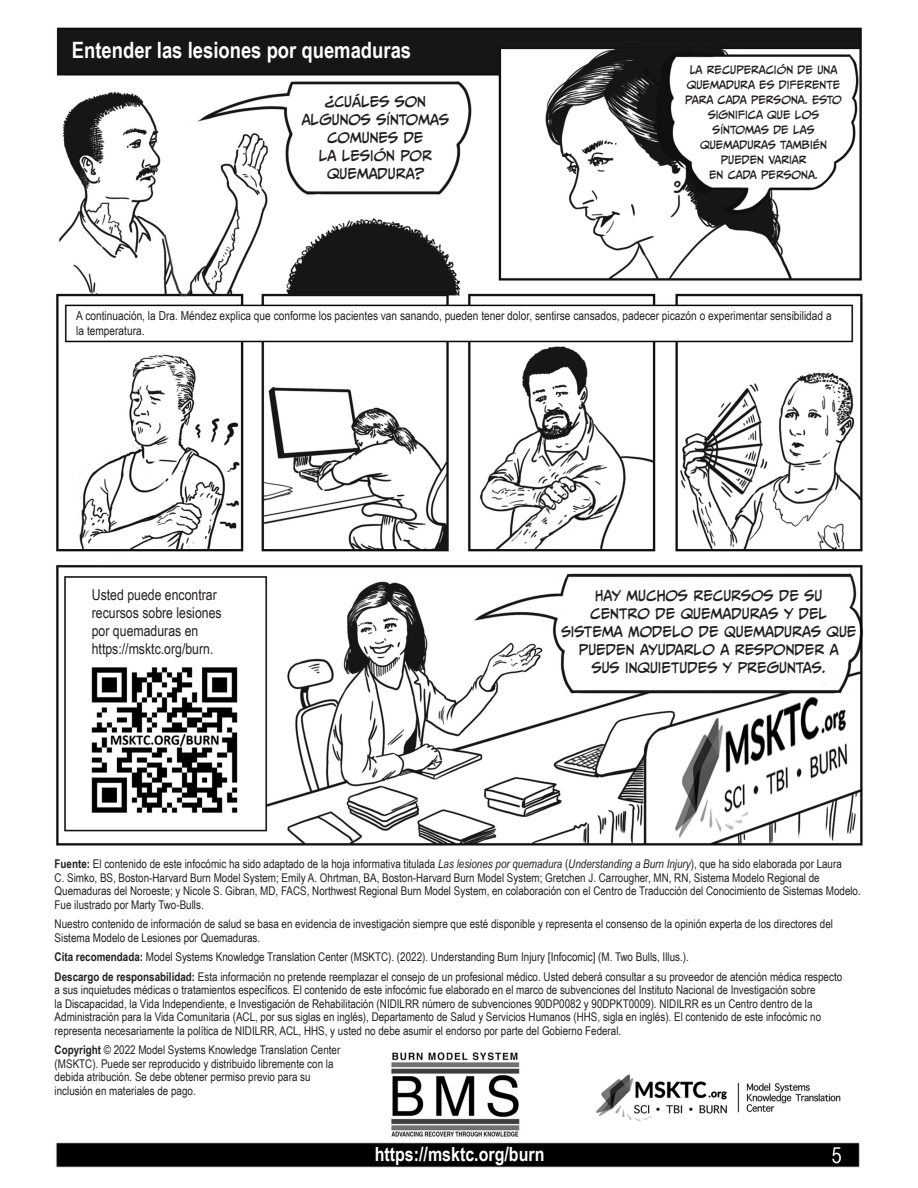
<style>
.page{position:relative;width:918px;height:1188px;background:#fff}
.page>*{position:absolute;margin:0;border:0;box-sizing:border-box;transform-origin:0 0}
.t1{font:700 22.5px "Arial Narrow";color:#fff}
.t2{font:700 19.5px "Arial Narrow";color:#fff}
.t3{font:15px/18px "Arial Narrow";color:#231f20}
.t4{font:13.5px/18px "CC Meanwhile";color:#231f20;text-align:center}
.t5{font:12.3px/15px "Arial Narrow";color:#231f20}
.t6{font:12px/13.5px "Arial Narrow";color:#231f20}
.t7{font:10.5px/15px "CC Meanwhile";color:#231f20;text-align:center}
.s1{font-weight:700}
.s2{font-style:italic}
</style>
<div class="page">
<img style="left:56px;top:27px;width:808px;height:1141px">
<h1 class="t1" style="left:72px;top:33px;width:341px">Entender las lesiones por quemaduras</h1>
<p class="t4" style="left:302px;top:93px;width:149px">¿CUÁLES SON<br>ALGUNOS SÍNTOMAS<br>COMUNES DE<br>LA LESIÓN POR<br>QUEMADURA?</p>
<p class="t7" style="left:685px;top:62px;width:158px">LA RECUPERACIÓN DE UNA<br>QUEMADURA ES DIFERENTE<br>PARA CADA PERSONA. ESTO<br>SIGNIFICA QUE LOS<br>SÍNTOMAS DE LAS<br>QUEMADURAS TAMBIÉN<br>PUEDEN VARIAR<br>EN CADA PERSONA.</p>
<p class="t5" style="left:76px;top:307px;width:757px">A continuación, la Dra. Méndez explica que conforme los pacientes van sanando, pueden tener dolor, sentirse cansados, padecer picazón o experimentar sensibilidad a la temperatura.</p>
<p class="t3" style="left:92px;top:586px;width:131px">Usted puede encontrar recursos sobre lesiones por quemaduras en https://msktc.org/burn.</p>
<p class="t4" style="left:561px;top:586px;width:297px">HAY MUCHOS RECURSOS DE SU<br>CENTRO DE QUEMADURAS Y DEL<br>SISTEMA MODELO DE QUEMADURAS QUE<br>PUEDEN AYUDARLO A RESPONDER A<br>SUS INQUIETUDES Y PREGUNTAS.</p>
<p class="t6" style="left:55px;top:857px;width:808px"><span class="s1">Fuente:</span> El contenido de este infocómic ha sido adaptado de la hoja informativa titulada <span class="s2">Las lesiones por quemadura</span> (<span class="s2">Understanding a Burn Injury</span>), que ha sido elaborada por Laura<br>C. Simko, BS, Boston-Harvard Burn Model System; Emily A. Ohrtman, BA, Boston-Harvard Burn Model System; Gretchen J. Carrougher, MN, RN, Sistema Modelo Regional de Quemaduras del Noroeste; y Nicole S. Gibran, MD, FACS, Northwest Regional Burn Model System, en colaboración con el Centro de Traducción del Conocimiento de Sistemas Modelo.<br>Fue ilustrado por Marty Two-Bulls.</p>
<p class="t6" style="left:55px;top:917px;width:780px">Nuestro contenido de información de salud se basa en evidencia de investigación siempre que esté disponible y representa el consenso de la opinión experta de los directores del<br>Sistema Modelo de Lesiones por Quemaduras.</p>
<p class="t6" style="left:55px;top:947px;width:789px;line-height:19.5px"><span class="s1">Cita recomendada:</span> Model Systems Knowledge Translation Center (MSKTC). (2022). Understanding Burn Injury [Infocomic] (M. Two Bulls, Illus.).<br><span class="s1">Descargo de responsabilidad:</span> Esta información no pretende reemplazar el consejo de un profesional médico. Usted deberá consultar a su proveedor de atención médica respecto</p>
<p class="t6" style="left:55px;top:983px;width:768px">a sus inquietudes médicas o tratamientos específicos. El contenido de este infocómic fue elaborado en el marco de subvenciones del Instituto Nacional de Investigación sobre la Discapacidad, la Vida Independiente, e Investigación de Rehabilitación (NIDILRR número de subvenciones 90DP0082 y 90DPKT0009). NIDILRR es un Centro dentro de la Administración para la Vida Comunitaria (ACL, por sus siglas en inglés), Departamento de Salud y Servicios Humanos (HHS, sigla en inglés). El contenido de este infocómic no representa necesariamente la política de NIDILRR, ACL, HHS, y usted no debe asumir el endorso por parte del Gobierno Federal.</p>
<p class="t6" style="left:55px;top:1043px;width:287px"><span class="s1">Copyright</span> © 2022 Model Systems Knowledge Translation Center (MSKTC). Puede ser reproducido y distribuido libremente con la debida atribución. Se debe obtener permiso previo para su inclusión en materiales de pago.</p>
<h2 class="t2" style="left:375px;top:1140px;width:171px">https://msktc.org/burn</h2>
</div>
